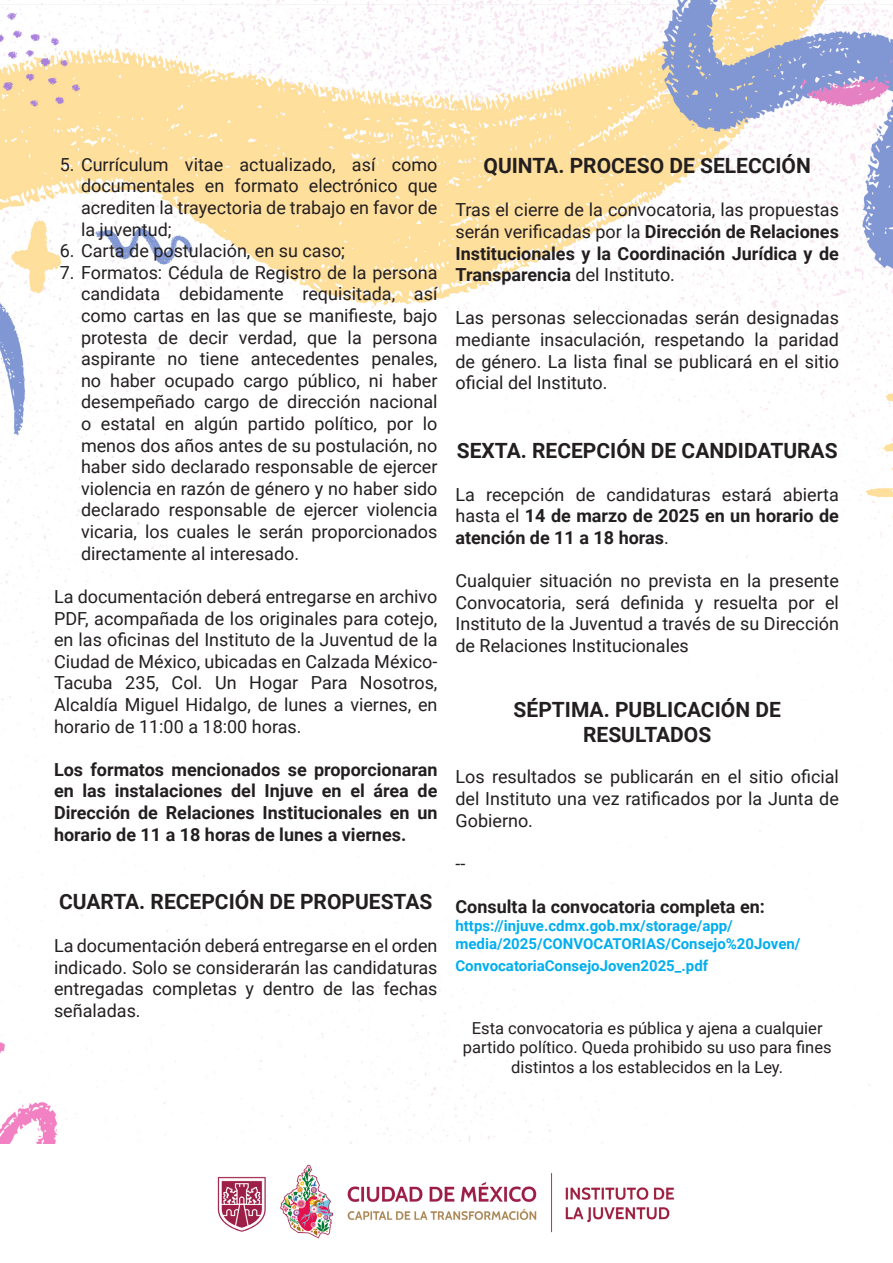
<style>
.page{position:relative;width:893px;height:1263px;background:#fff}
.page>*{position:absolute;margin:0;border:0;box-sizing:border-box;transform-origin:0 0}
.Sub1{font:700 21px/25.2px "Roboto";color:#231f20;text-align:center}
.Sub1-2{font:18px/21.6px "Roboto";color:#231f20;text-align:justify}
.Sub1-3{font:700 18px/21.6px "Roboto";color:#231f20;text-align:justify}
.Sub1-4{font:16.5px/19.8px "Roboto";color:#231f20;text-align:center}
.Sub1-5{font:700 15px/18px "Roboto";color:#00aeef}
.s1{font-weight:700}
.s2{font-weight:400}
</style>
<div class="page">
<img style="left:0;top:0;width:893px;height:1144px">
<img style="left:217px;top:1164px;width:458px;height:75px">
<p class="Sub1-2" style="left:81px;top:153px;width:358px;text-indent:-21px">5. Currículum vitae actualizado, así como documentales en formato electrónico que acrediten la trayectoria de trabajo en favor de la juventud;</p>
<p class="Sub1-2" style="left:60px;top:239px;width:287px">6. Carta de postulación, en su caso;</p>
<p class="Sub1-2" style="left:81px;top:261px;width:358px;text-indent:-21px">7. Formatos: Cédula de Registro de la persona candidata debidamente requisitada, así como cartas en las que se manifieste, bajo protesta de decir verdad, que la persona aspirante no tiene antecedentes penales, no haber ocupado cargo público, ni haber desempeñado cargo de dirección nacional o estatal en algún partido político, por lo menos dos años antes de su postulación, no haber sido declarado responsable de ejercer violencia en razón de género y no haber sido declarado responsable de ejercer violencia vicaria, los cuales le serán proporcionados directamente al interesado.</p>
<p class="Sub1-2" style="left:54px;top:585px;width:385px">La documentación deberá entregarse en archivo PDF, acompañada de los originales para cotejo, en las oficinas del Instituto de la Juventud de la Ciudad de México, ubicadas en Calzada México-Tacuba 235, Col. Un Hogar Para Nosotros, Alcaldía Miguel Hidalgo, de lunes a viernes, en horario de 11:00 a 18:00 horas.</p>
<p class="Sub1-3" style="left:54px;top:758px;width:385px">Los formatos mencionados se proporcionaran en las instalaciones del Injuve en el área de Dirección de Relaciones Institucionales en un horario de 11 a 18 horas de lunes a viernes.</p>
<p class="Sub1" style="left:59px;top:888px;width:375px">CUARTA. RECEPCIÓN DE PROPUESTAS</p>
<p class="Sub1-2" style="left:54px;top:934px;width:385px">La documentación deberá entregarse en el orden indicado. Solo se considerarán las candidaturas entregadas completas y dentro de las fechas señaladas.</p>
<p class="Sub1" style="left:484px;top:152px;width:329px">QUINTA. PROCESO DE SELECCIÓN</p>
<p class="Sub1-2" style="left:455px;top:198px;width:385px">Tras el cierre de la convocatoria, las propuestas serán verificadas por la <span class="s1">Dirección de Relaciones Institucionales y la Coordinación Jurídica y de Transparencia</span> del Instituto.</p>
<p class="Sub1-2" style="left:455px;top:306px;width:385px">Las personas seleccionadas serán designadas mediante insaculación, respetando la paridad de género. La lista final se publicará en el sitio oficial del Instituto.</p>
<p class="Sub1" style="left:457px;top:437px;width:382px">SEXTA. RECEPCIÓN DE CANDIDATURAS</p>
<p class="Sub1-3" style="left:455px;top:483px;width:385px"><span class="s2">La recepción de candidaturas estará abierta hasta el</span> 14 de marzo de 2025 en un horario de atención de 11 a 18 horas<span class="s2">.</span></p>
<p class="Sub1-2" style="left:455px;top:569px;width:385px">Cualquier situación no prevista en la presente Convocatoria, será definida y resuelta por el Instituto de la Juventud a través de su Dirección de Relaciones Institucionales</p>
<p class="Sub1" style="left:514px;top:696px;width:269px">SÉPTIMA. PUBLICACIÓN DE<br>RESULTADOS</p>
<p class="Sub1-2" style="left:455px;top:765px;width:385px">Los resultados se publicarán en el sitio oficial del Instituto una vez ratificados por la Junta de Gobierno.</p>
<p class="Sub1-2" style="left:455px;top:852px;width:11px">--</p>
<p class="Sub1-3" style="left:455px;top:895px;width:311px">Consulta la convocatoria completa en:</p>
<p class="Sub1-5" style="left:455px;top:916px;width:347px">https://injuve.cdmx.gob.mx/storage/app/ media/2025/CONVOCATORIAS/Consejo%20Joven/</p>
<p class="Sub1-5" style="left:455px;top:956px;width:254px">ConvocatoriaConsejoJoven2025_.pdf</p>
<p class="Sub1-4" style="left:463px;top:1017px;width:370px">Esta convocatoria es pública y ajena a cualquier partido político. Queda prohibido su uso para fines distintos a los establecidos en la Ley.</p>
</div>
